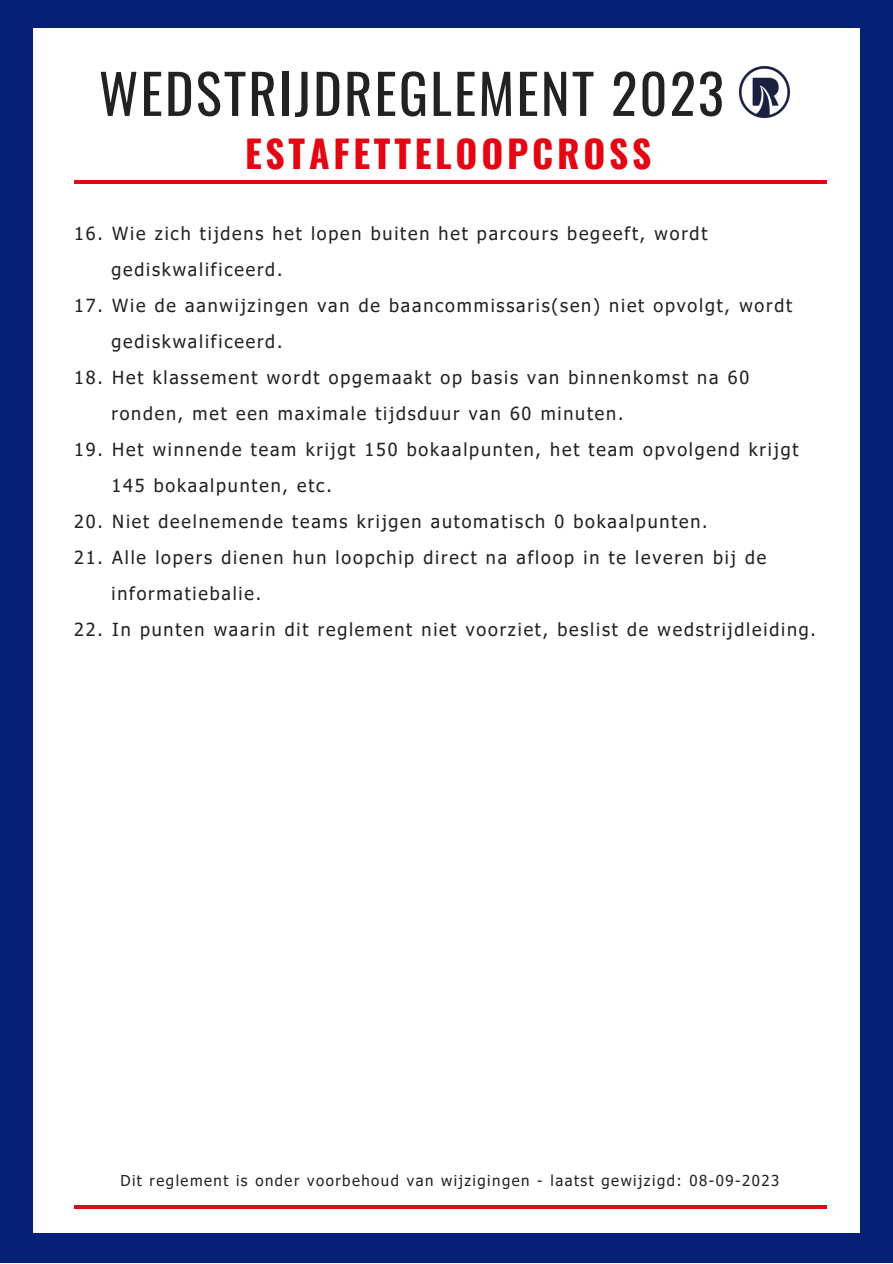
<style>
.page{position:relative;width:893px;height:1264px;background:#fff}
.page>*{position:absolute;margin:0;border:0;box-sizing:border-box;transform-origin:0 0}
.t1{font:54.45px "Oswald";letter-spacing:.04em;color:#222}
.t2{font:700 37.5px "Oswald";letter-spacing:.1em;color:#e30613}
.t3{font:18px "Tahoma";letter-spacing:.1em;color:#222}
.t4{font:15px "Tahoma";letter-spacing:.1em;color:#222}
</style>
<div class="page">
<div style="left:0;top:0;width:892px;height:1262px;background:#052076"></div>
<div style="left:33px;top:29px;width:826px;height:1204px;background:#fff"></div>
<hr style="left:74px;top:1205px;width:752px;height:3px;background:#e30613">
<img style="left:739px;top:67px;width:50px;height:50px">
<hr style="left:74px;top:180px;width:752px;height:3px;background:#e30613">
<p class="t1" style="left:99px;top:51px;width:626px">WEDSTRIJDREGLEMENT 2023</p>
<p class="t2" style="left:245px;top:124px;width:408px">ESTAFETTELOOPCROSS</p>
<p class="t3" style="left:74px;top:222px;width:634px">16. Wie zich tijdens het lopen buiten het parcours begeeft, wordt</p>
<p class="t3" style="left:111px;top:258px;width:172px">gediskwalificeerd.</p>
<p class="t3" style="left:74px;top:294px;width:719px">17. Wie de aanwijzingen van de baancommissaris(sen) niet opvolgt, wordt</p>
<p class="t3" style="left:111px;top:330px;width:172px">gediskwalificeerd.</p>
<p class="t3" style="left:74px;top:366px;width:676px">18. Het klassement wordt opgemaakt op basis van binnenkomst na 60</p>
<p class="t3" style="left:111px;top:402px;width:513px">ronden, met een maximale tijdsduur van 60 minuten.</p>
<p class="t3" style="left:74px;top:438px;width:725px">19. Het winnende team krijgt 150 bokaalpunten, het team opvolgend krijgt</p>
<p class="t3" style="left:111px;top:474px;width:222px">145 bokaalpunten, etc.</p>
<p class="t3" style="left:74px;top:510px;width:635px">20. Niet deelnemende teams krijgen automatisch 0 bokaalpunten.</p>
<p class="t3" style="left:74px;top:546px;width:693px">21. Alle lopers dienen hun loopchip direct na afloop in te leveren bij de</p>
<p class="t3" style="left:111px;top:582px;width:151px">informatiebalie.</p>
<p class="t3" style="left:74px;top:618px;width:743px">22. In punten waarin dit reglement niet voorziet, beslist de wedstrijdleiding.</p>
<p class="t4" style="left:120px;top:1171px;width:660px">Dit reglement is onder voorbehoud van wijzigingen - laatst gewijzigd: 08-09-2023</p>
</div>
